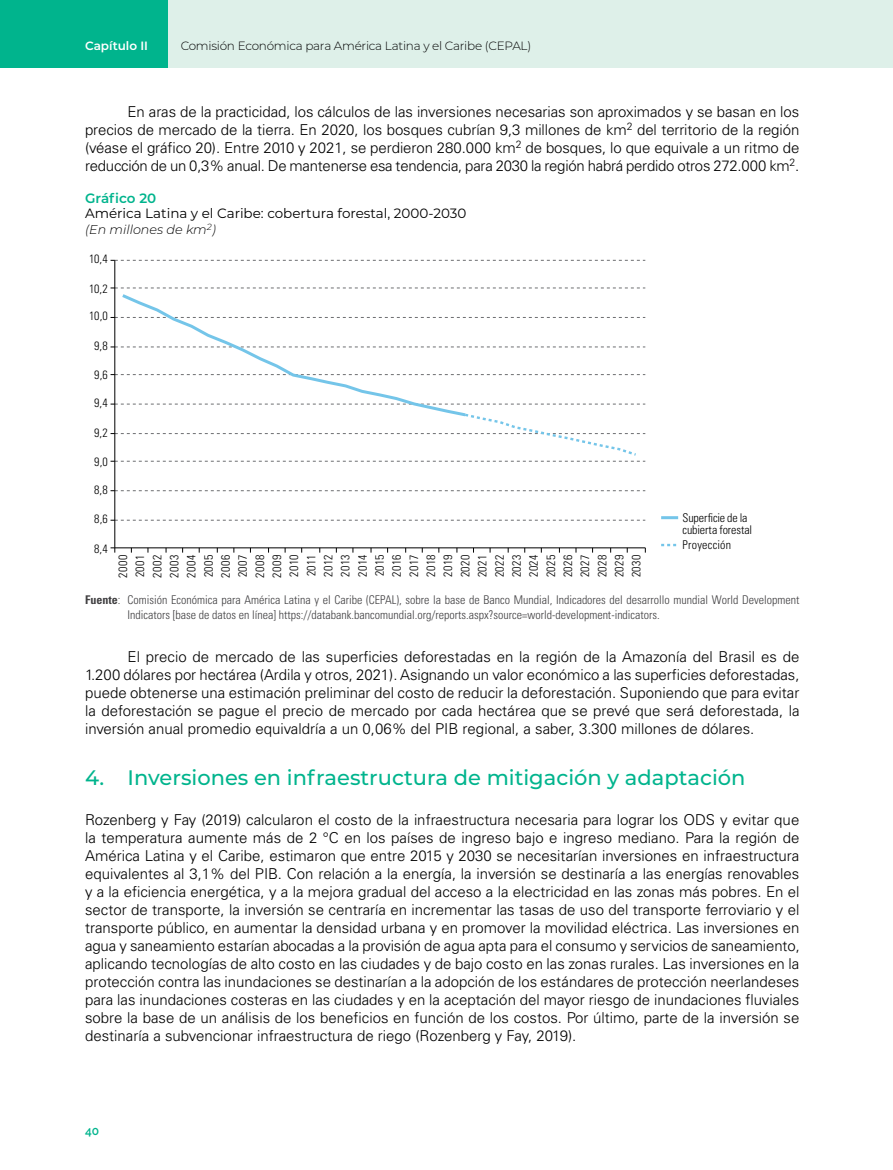
<style>
.page{position:relative;width:893px;height:1170px;background:#fff}
.page>*{position:absolute;margin:0;border:0;box-sizing:border-box;transform-origin:0 0}
.t1{font:500 21px "Montserrat";color:#00b48d}
.t2{font:300 15px/18px "Univers LT Std";color:#000;text-align:justify}
.t3{font:13.5px "Montserrat";color:#000}
.t4{font:600 13.5px "Montserrat";color:#00b48d}
.t5{font:italic 300 12.75px "Montserrat";color:#000}
.t6{font:300 condensed 12px/14.2px "Univers LT Std";color:#414042}
.t7{font:300 condensed 12px/17.1px "Univers LT Std";letter-spacing:.025em;color:#000;text-align:justify}
.t8{font:300 12px "Montserrat";letter-spacing:-.02em;color:#000}
.t9{font:300 condensed 12px/12px "Univers LT Std";letter-spacing:-.01em;color:#000}
.t10{font:600 12px "Montserrat";color:#fff}
.t11{font:600 12px "Raleway";color:#00b48d}
.s1{font-weight:700}
</style>
<div class="page">
<div style="left:0;top:0;width:169px;height:68px;background:#00b48d"></div>
<div style="left:169px;top:0;width:724px;height:68px;background:#def0e9"></div>
<hr style="left:114px;top:260px;width:1px;height:288px;background:#000">
<svg style="left:111px;top:520px;width:534px;height:1px"></svg>
<svg style="left:111px;top:490px;width:534px;height:1px"></svg>
<svg style="left:111px;top:403px;width:534px;height:2px"></svg>
<svg style="left:111px;top:374px;width:534px;height:1px"></svg>
<svg style="left:111px;top:346px;width:534px;height:1px"></svg>
<svg style="left:111px;top:317px;width:534px;height:1px"></svg>
<svg style="left:111px;top:287px;width:534px;height:2px"></svg>
<svg style="left:111px;top:260px;width:534px;height:1px"></svg>
<hr style="left:115px;top:547px;width:530px;height:1px;background:#000">
<svg style="left:119px;top:294px;width:350px;height:118px"></svg>
<svg style="left:111px;top:412px;width:534px;height:50px"></svg>
<svg style="left:661px;top:544px;width:16px;height:2px"></svg>
<hr style="left:661px;top:516px;width:17px;height:3px;background:#74c5e9">
<p class="t10" style="left:85px;top:37px;width:65px">Capítulo II</p>
<p class="t8" style="left:181px;top:37px;width:352px">Comisión Económica para América Latina y el Caribe (CEPAL)</p>
<p class="t2" style="left:85px;top:103px;width:716px;text-indent:43px">En aras de la practicidad, los cálculos de las inversiones necesarias son aproximados y se basan en los precios de mercado de la tierra. En 2020, los bosques cubrían 9,3 millones de km<sup>2</sup> del territorio de la región (véase el gráfico 20). Entre 2010 y 2021, se perdieron 280.000 km<sup>2</sup> de bosques, lo que equivale a un ritmo de reducción de un 0,3% anual. De mantenerse esa tendencia, para 2030 la región habrá perdido otros 272.000 km<sup>2</sup>.</p>
<p class="t4" style="left:85px;top:189px;width:73px">Gráfico 20</p>
<p class="t3" style="left:85px;top:204px;width:383px">América Latina y el Caribe: cobertura forestal, 2000-2030</p>
<p class="t5" style="left:85px;top:221px;width:132px">(En millones de km<sup>2</sup>)</p>
<p class="t7" style="left:89px;top:250px;width:20px">10,4</p>
<p class="t7" style="left:89px;top:280px;width:20px">10,2</p>
<p class="t7" style="left:89px;top:307px;width:20px">10,0</p>
<p class="t7" style="left:94px;top:337px;width:15px">9,8</p>
<p class="t7" style="left:94px;top:366px;width:15px">9,6</p>
<p class="t7" style="left:94px;top:394px;width:15px">9,4</p>
<p class="t7" style="left:94px;top:423px;width:15px">9,2</p>
<p class="t7" style="left:94px;top:453px;width:15px">9,0</p>
<p class="t7" style="left:94px;top:481px;width:15px">8,8</p>
<p class="t7" style="left:94px;top:510px;width:15px">8,6</p>
<p class="t7" style="left:94px;top:540px;width:15px">8,4</p>
<p class="t7" style="left:114px;top:577px;width:24px;rotate:-90deg">2000<br>2001<br>2002<br>2003<br>2004<br>2005<br>2006<br>2007<br>2008<br>2009<br>2010<br>2011<br>2012<br>2013<br>2014<br>2015<br>2016<br>2017<br>2018<br>2019<br>2020<br>2021<br>2022<br>2023<br>2024<br>2025<br>2026<br>2027<br>2028<br>2029<br>2030</p>
<p class="t9" style="left:683px;top:511px;width:71px">Superficie de la cubierta forestal</p>
<p class="t7" style="left:683px;top:536px;width:50px">Proyección</p>
<p class="t6" style="left:128px;top:593px;width:673px;text-indent:-43px"><span class="s1">Fuente</span>: Comisión Económica para América Latina y el Caribe (CEPAL), sobre la base de Banco Mundial, Indicadores del desarrollo mundial World Development<br>Indicators [base de datos en línea] https://databank.bancomundial.org/reports.aspx?source=world-development-indicators.</p>
<p class="t2" style="left:85px;top:648px;width:716px;text-indent:43px">El precio de mercado de las superficies deforestadas en la región de la Amazonía del Brasil es de 1.200 dólares por hectárea (Ardila y otros, 2021). Asignando un valor económico a las superficies deforestadas, puede obtenerse una estimación preliminar del costo de reducir la deforestación. Suponiendo que para evitar la deforestación se pague el precio de mercado por cada hectárea que se prevé que será deforestada, la inversión anual promedio equivaldría a un 0,06% del PIB regional, a saber, 3.300 millones de dólares.</p>
<h1 class="t1" style="left:85px;top:763px;width:662px">4. Inversiones en infraestructura de mitigación y adaptación</h1>
<p class="t2" style="left:85px;top:810px;width:716px">Rozenberg y Fay (2019) calcularon el costo de la infraestructura necesaria para lograr los ODS y evitar que la temperatura aumente más de 2 °C en los países de ingreso bajo e ingreso mediano. Para la región de América Latina y el Caribe, estimaron que entre 2015 y 2030 se necesitarían inversiones en infraestructura equivalentes al 3,1% del PIB. Con relación a la energía, la inversión se destinaría a las energías renovables y a la eficiencia energética, y a la mejora gradual del acceso a la electricidad en las zonas más pobres. En el sector de transporte, la inversión se centraría en incrementar las tasas de uso del transporte ferroviario y el transporte público, en aumentar la densidad urbana y en promover la movilidad eléctrica. Las inversiones en agua y saneamiento estarían abocadas a la provisión de agua apta para el consumo y servicios de saneamiento, aplicando tecnologías de alto costo en las ciudades y de bajo costo en las zonas rurales. Las inversiones en la protección contra las inundaciones se destinarían a la adopción de los estándares de protección neerlandeses para las inundaciones costeras en las ciudades y en la aceptación del mayor riesgo de inundaciones fluviales sobre la base de un análisis de los beneficios en función de los costos. Por último, parte de la inversión se destinaría a subvencionar infraestructura de riego (Rozenberg y Fay, 2019).</p>
<p class="t11" style="left:85px;top:1123px;width:16px">40</p>
</div>
